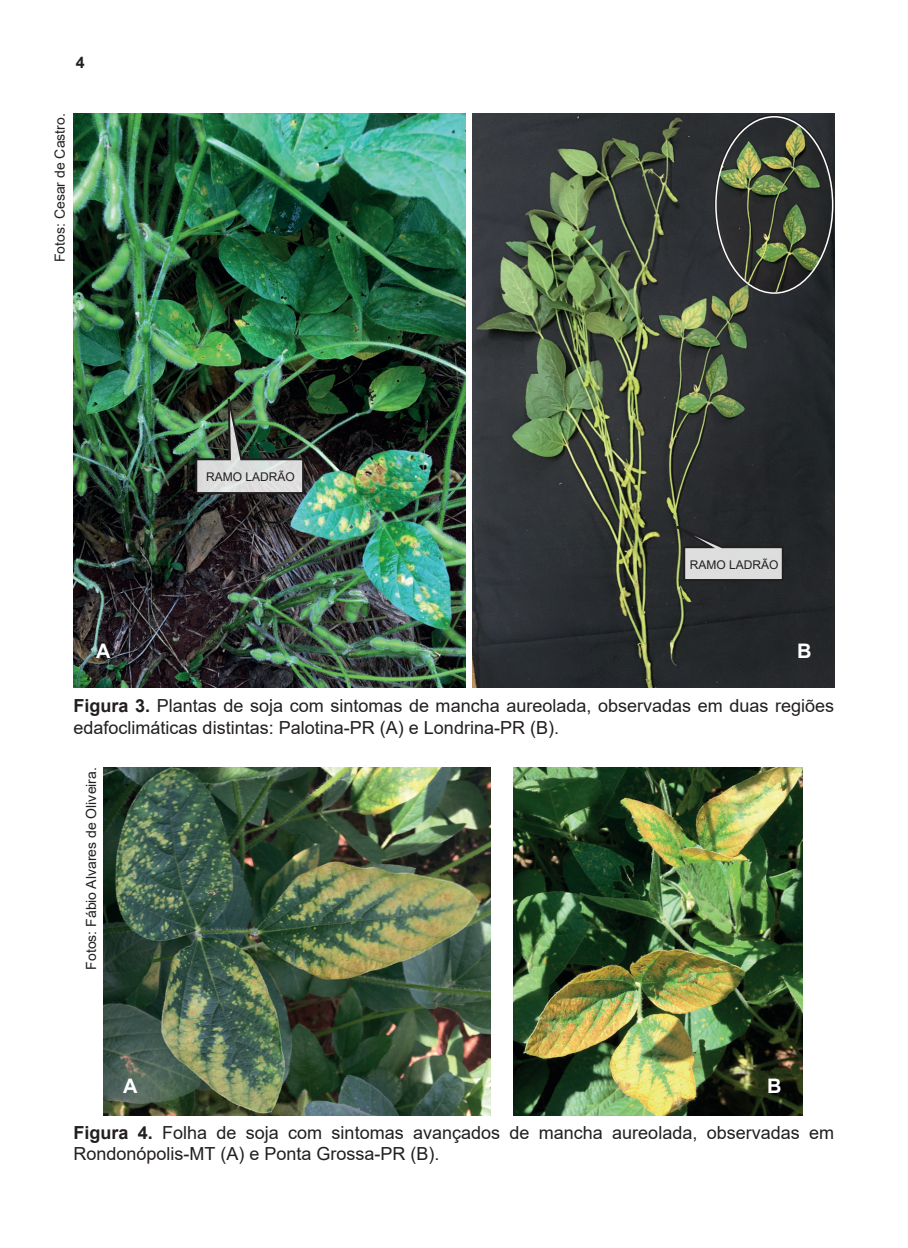
<style>
.page{position:relative;width:908px;height:1248px;background:#fff}
.page>*{position:absolute;margin:0;border:0;box-sizing:border-box;transform-origin:0 0}
.t1{font:700 20px "Arial";color:#fff}
.t2{font:18px/21.6px "Arial";color:#231f20}
.t3{font:700 16px "Arial";color:#231f20}
.t4{font:14px "Arial";color:#231f20}
.t5{font:12px "Arial";color:#231f20}
.s1{font-weight:700}
</style>
<div class="page">
<img style="left:103px;top:767px;width:387px;height:347px">
<img style="left:513px;top:767px;width:289px;height:347px">
<img style="left:74px;top:113px;width:391px;height:574px">
<img style="left:472px;top:113px;width:361px;height:574px">
<img style="left:714px;top:116px;width:119px;height:177px">
<img style="left:194px;top:378px;width:111px;height:117px">
<svg style="left:644px;top:510px;width:140px;height:72px;background:#606261"></svg>
<p class="t3" style="left:76px;top:51px;width:10px">4</p>
<p class="t4" style="left:50px;top:262px;width:150px;rotate:-90deg">Fotos: Cesar de Castro.</p>
<p class="t1" style="left:96px;top:637px;width:16px">A</p>
<p class="t5" style="left:206px;top:468px;width:90px">RAMO LADRÃO</p>
<p class="t5" style="left:689px;top:556px;width:90px">RAMO LADRÃO</p>
<p class="t1" style="left:797px;top:637px;width:16px">B</p>
<p class="t2" style="left:73px;top:695px;width:761px"><span class="s1">Figura 3.</span> Plantas de soja com sintomas de mancha aureolada, observadas em duas regiões edafoclimáticas distintas: Palotina-PR (A) e Londrina-PR (B).</p>
<p class="t4" style="left:81px;top:969px;width:204px;rotate:-90deg">Fotos: Fábio Alvares de Oliveira.</p>
<p class="t1" style="left:123px;top:1071px;width:16px">A</p>
<p class="t1" style="left:766px;top:1071px;width:16px">B</p>
<p class="t2" style="left:73px;top:1121px;width:761px"><span class="s1">Figura 4.</span> Folha de soja com sintomas avançados de mancha aureolada, observadas em<br>Rondonópolis-MT (A) e Ponta Grossa-PR (B).</p>
</div>
